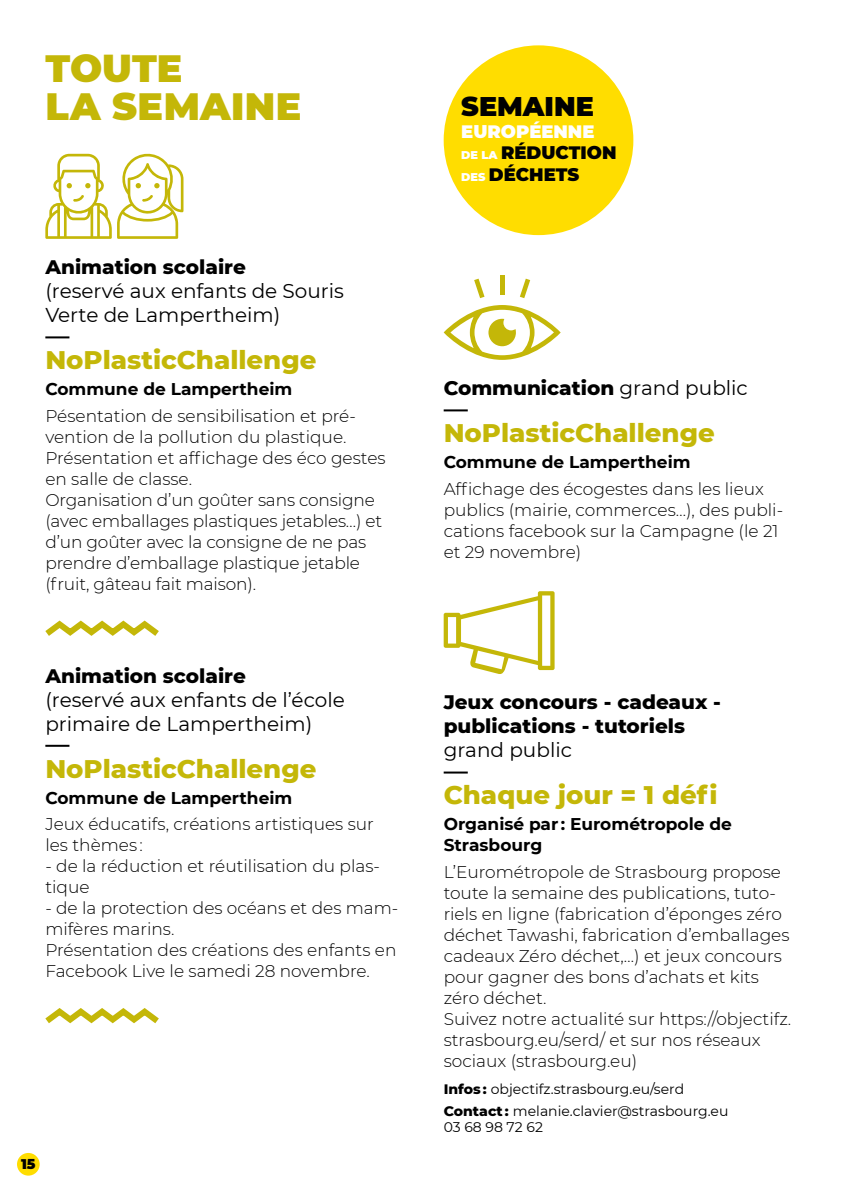
<style>
.page{position:relative;width:842px;height:1191px;background:#fff}
.page>*{position:absolute;margin:0;border:0;box-sizing:border-box;transform-origin:0 0}
.t1{font:900 38px/38px "Montserrat";letter-spacing:.01em;color:#c4b708}
.t2{font:900 27px "Montserrat";color:#000}
.t3{font:800 26px "Montserrat";color:#c4b708}
.t4{font:20px/24px "Montserrat";color:#000}
.t5{font:800 20px/24px "Montserrat";color:#000}
.t6{font:900 18px/21.6px "Montserrat";color:#000}
.t7{font:300 17px/21px "Montserrat";color:#000}
.t8{font:700 17px/20.4px "Montserrat";color:#000}
.t9{font:14px/21.6px "Montserrat";color:#000}
.t10{font:900 14px "Montserrat";color:#000}
.s1{color:#fff}
.s2{font-size:11.2px;color:#fff}
.s3{font-weight:400}
.s4{font-weight:800}
</style>
<div class="page">
<hr style="left:45px;top:336px;width:24px;height:2px;background:#000">
<hr style="left:45px;top:745px;width:24px;height:2px;background:#000">
<svg style="left:45px;top:153px;width:138px;height:86px"></svg>
<svg style="left:45px;top:620px;width:114px;height:16px"></svg>
<svg style="left:45px;top:1008px;width:114px;height:16px"></svg>
<hr style="left:444px;top:409px;width:24px;height:2px;background:#000">
<hr style="left:444px;top:771px;width:24px;height:2px;background:#000">
<svg style="left:444px;top:305px;width:117px;height:55px"></svg>
<hr style="left:500px;top:275px;width:4px;height:19px;background:#c4b708">
<svg style="left:474px;top:279px;width:10px;height:19px"></svg>
<svg style="left:520px;top:279px;width:10px;height:19px"></svg>
<svg style="left:444px;top:591px;width:111px;height:83px"></svg>
<div style="left:444px;top:45px;width:189px;height:190px;background:#fd0;border-radius:50%"></div>
<div style="left:17px;top:1153px;width:23px;height:22px;background:#fd0;border-radius:50%"></div>
<h1 class="t1" style="left:45px;top:47px;width:258px">TOUTE<br>LA SEMAINE</h1>
<p class="t5" style="left:45px;top:254px;width:202px">Animation scolaire</p>
<p class="t4" style="left:45px;top:278px;width:300px">(reservé aux enfants de Souris<br>Verte de Lampertheim)</p>
<h3 class="t3" style="left:45px;top:341px;width:273px">NoPlasticChallenge</h3>
<p class="t8" style="left:45px;top:378px;width:248px">Commune de Lampertheim</p>
<p class="t7" style="left:45px;top:405px;width:342px">Pésentation de sensibilisation et pré&shy;vention de la pollution du plastique.<br>Présentation et affichage des éco gestes en salle de classe.<br>Organisation d’un goûter sans consigne (avec emballages plastiques jetables…) et d’un goûter avec la consigne de ne pas prendre d’emballage plastique jetable (fruit, gâteau fait maison).</p>
<p class="t5" style="left:45px;top:662px;width:202px">Animation scolaire</p>
<p class="t4" style="left:45px;top:687px;width:301px">(reservé aux enfants de l’école primaire de Lampertheim)</p>
<h3 class="t3" style="left:45px;top:749px;width:273px">NoPlasticChallenge</h3>
<p class="t8" style="left:45px;top:786px;width:248px">Commune de Lampertheim</p>
<p class="t7" style="left:45px;top:813px;width:330px">Jeux éducatifs, créations artistiques sur les thèmes :</p>
<p class="t7" style="left:45px;top:855px;width:336px">- de la réduction et réutilisation du plas&shy;tique</p>
<p class="t7" style="left:45px;top:897px;width:354px">- de la protection des océans et des mam&shy;mifères marins.<br>Présentation des créations des enfants en Facebook Live le samedi 28 novembre.</p>
<p class="t10" style="left:21px;top:1153px;width:16px">15</p>
<h2 class="t2" style="left:461px;top:86px;width:134px">SEMAINE</h2>
<p class="t6" style="left:461px;top:119px;width:157px"><span class="s1">EUROPÉENNE<br></span><span class="s2">DE LA</span> RÉDUCTION<br><span class="s2">DES</span> DÉCHETS</p>
<p class="t5" style="left:444px;top:375px;width:306px">Communication <span class="s3">grand public</span></p>
<h3 class="t3" style="left:444px;top:414px;width:273px">NoPlasticChallenge</h3>
<p class="t8" style="left:444px;top:451px;width:248px">Commune de Lampertheim</p>
<p class="t7" style="left:444px;top:478px;width:341px">Affichage des écogestes dans les lieux publics (mairie, commerces…), des publi&shy;cations facebook sur la Campagne (le 21 et 29 novembre)</p>
<p class="t5" style="left:444px;top:689px;width:277px">Jeux concours - cadeaux - publications - tutoriels</p>
<p class="t4" style="left:444px;top:737px;width:130px">grand public</p>
<h3 class="t3" style="left:444px;top:776px;width:275px">Chaque jour = 1 défi</h3>
<p class="t8" style="left:444px;top:813px;width:290px">Organisé par : Eurométropole de<br>Strasbourg</p>
<p class="t7" style="left:444px;top:860px;width:349px">L’Eurométropole de Strasbourg propose toute la semaine des publications, tuto&shy;riels en ligne (fabrication d’éponges zéro déchet Tawashi, fabrication d’emballages cadeaux Zéro déchet,…) et jeux concours pour gagner des bons d’achats et kits zéro déchet.<br>Suivez notre actualité sur https://objectifz. strasbourg.eu/serd/ et sur nos réseaux sociaux (strasbourg.eu)</p>
<p class="t9" style="left:444px;top:1077px;width:286px"><span class="s4">Infos :</span> objectifz.strasbourg.eu/serd<br><span class="s4">Contact :</span> melanie.clavier@strasbourg.eu</p>
<p class="t9" style="left:444px;top:1115px;width:101px">03 68 98 72 62</p>
</div>
